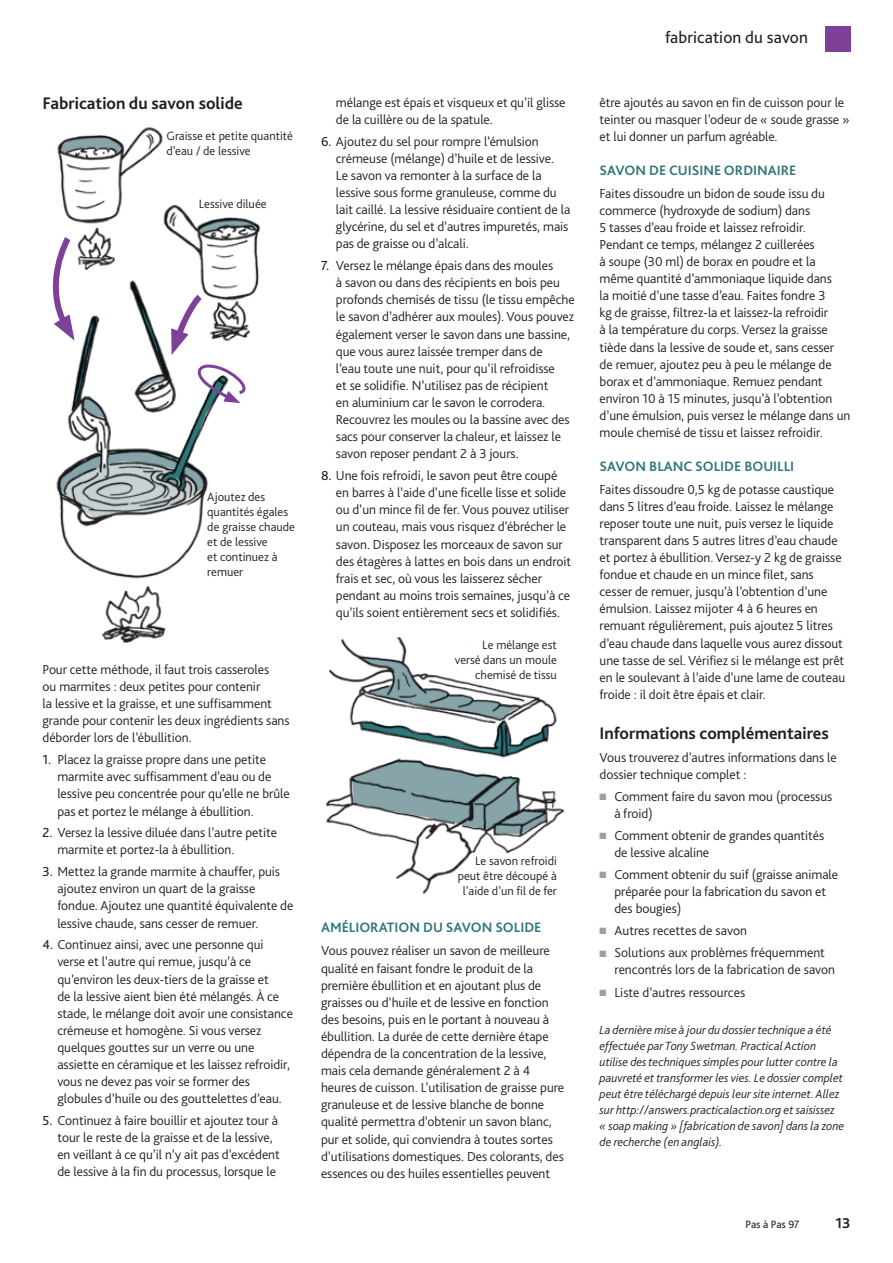
<style>
.page{position:relative;width:893px;height:1263px;background:#fff}
.page>*{position:absolute;margin:0;border:0;box-sizing:border-box;transform-origin:0 0}
.t1{font:700 17.55px "Bliss Pro";color:#231f20}
.t2{font:17.25px "Bliss Pro";letter-spacing:.005em;color:#231f20}
.t3{font:700 15px "Bliss Pro";color:#231f20}
.t4{font:700 14.25px "Bliss Pro";color:#307779}
.t5{font:300 13.65px/17.1px "Bliss Pro";letter-spacing:-.005em;color:#231f20}
.t6{font:300 12.6px/15px "Bliss Pro";color:#231f20;text-align:right}
.t7{font:italic 300 12.45px/16px "Bliss Pro";color:#231f20}
.t8{font:11.1px "Bliss Pro";letter-spacing:-.015em;color:#231f20}
.s1{font-weight:400}
.s2{color:#9d9fa2}
</style>
<div class="page">
<div style="left:825px;top:26px;width:25px;height:25px;background:#7d4199"></div>
<img style="left:325px;top:636px;width:240px;height:259px">
<img style="left:57px;top:127px;width:204px;height:517px">
<svg style="left:52px;top:218px;width:207px;height:299px"></svg>
<p class="t1" style="left:43px;top:93px;width:202px">FABRICATION DU SAVON SOLIDE</p>
<p class="t6" style="left:167px;top:128px;width:128px;text-align:left">Graisse et petite quantité d’eau / de lessive</p>
<p class="t6" style="left:199px;top:196px;width:69px">Lessive diluée</p>
<p class="t6" style="left:207px;top:489px;width:89px;text-align:left">Ajoutez des quantités égales de graisse chaude et de lessive<br>et continuez à remuer</p>
<p class="t5" style="left:43px;top:661px;width:249px">Pour cette méthode, il faut trois casseroles<br>ou marmites : deux petites pour contenir<br>la lessive et la graisse, et une suffisamment grande pour contenir les deux ingrédients sans déborder lors de l’ébullition.</p>
<p class="t5" style="left:57px;top:751px;width:234px;text-indent:-15px"><span class="s1">1.</span> Placez la graisse propre dans une petite marmite avec suffisamment d’eau ou de lessive peu concentrée pour qu’elle ne brûle pas et portez le mélange à ébullition.</p>
<p class="t5" style="left:57px;top:824px;width:221px;text-indent:-15px"><span class="s1">2.</span> Versez la lessive diluée dans l’autre petite marmite et portez-la à ébullition.</p>
<p class="t5" style="left:57px;top:863px;width:238px;text-indent:-15px"><span class="s1">3.</span> Mettez la grande marmite à chauffer, puis ajoutez environ un quart de la graisse fondue. Ajoutez une quantité équivalente de lessive chaude, sans cesser de remuer.</p>
<p class="t5" style="left:57px;top:936px;width:237px;text-indent:-15px"><span class="s1">4.</span> Continuez ainsi, avec une personne qui verse et l’autre qui remue, jusqu’à ce qu’environ les deux-tiers de la graisse et<br>de la lessive aient bien été mélangés. À ce stade, le mélange doit avoir une consistance crémeuse et homogène. Si vous versez quelques gouttes sur un verre ou une assiette en céramique et les laissez refroidir, vous ne devez pas voir se former des globules d’huile ou des gouttelettes d’eau.</p>
<p class="t5" style="left:57px;top:1112px;width:224px;text-indent:-15px"><span class="s1">5.</span> Continuez à faire bouillir et ajoutez tour à tour le reste de la graisse et de la lessive, en veillant à ce qu’il n’y ait pas d’excédent de lessive à la fin du processus, lorsque le</p>
<p class="t5" style="left:336px;top:93px;width:231px">mélange est épais et visqueux et qu’il glisse de la cuillère ou de la spatule.</p>
<p class="t5" style="left:336px;top:132px;width:236px;text-indent:-15px"><span class="s1">6.</span> Ajoutez du sel pour rompre l’émulsion crémeuse (mélange) d’huile et de lessive.<br>Le savon va remonter à la surface de la lessive sous forme granuleuse, comme du lait caillé. La lessive résiduaire contient de la glycérine, du sel et d’autres impuretés, mais pas de graisse ou d’alcali.</p>
<p class="t5" style="left:336px;top:257px;width:240px;text-indent:-15px"><span class="s1">7.</span> Versez le mélange épais dans des moules<br>à savon ou dans des récipients en bois peu profonds chemisés de tissu (le tissu empêche le savon d’adhérer aux moules). Vous pouvez également verser le savon dans une bassine, que vous aurez laissée tremper dans de<br>l’eau toute une nuit, pour qu’il refroidisse<br>et se solidifie. N’utilisez pas de récipient<br>en aluminium car le savon le corrodera.<br>Recouvrez les moules ou la bassine avec des sacs pour conserver la chaleur, et laissez le savon reposer pendant 2 à 3 jours.</p>
<p class="t5" style="left:336px;top:467px;width:237px;text-indent:-15px"><span class="s1">8.</span> Une fois refroidi, le savon peut être coupé en barres à l’aide d’une ficelle lisse et solide ou d’un mince fil de fer. Vous pouvez utiliser un couteau, mais vous risquez d’ébrécher le savon. Disposez les morceaux de savon sur des étagères à lattes en bois dans un endroit frais et sec, où vous les laisserez sécher pendant au moins trois semaines, jusqu’à ce qu’ils soient entièrement secs et solidifiés.</p>
<p class="t6" style="left:455px;top:637px;width:104px">Le mélange est versé dans un moule chemisé de tissu</p>
<p class="t6" style="left:458px;top:853px;width:101px">Le savon refroidi peut être découpé à l’aide d’un fil de fer</p>
<p class="t4" style="left:321px;top:919px;width:17px">AMÉLI</p>
<p class="t4" style="left:359px;top:919px;width:19px">ORATI</p>
<p class="t4" style="left:398px;top:919px;width:123px">ON DU SAVON SOLIDE</p>
<p class="t5" style="left:321px;top:942px;width:245px">Vous pouvez réaliser un savon de meilleure qualité en faisant fondre le produit de la première ébullition et en ajoutant plus de graisses ou d’huile et de lessive en fonction des besoins, puis en le portant à nouveau à ébullition. La durée de cette dernière étape dépendra de la concentration de la lessive, mais cela demande généralement 2 à 4 heures de cuisson. L’utilisation de graisse pure granuleuse et de lessive blanche de bonne qualité permettra d’obtenir un savon blanc, pur et solide, qui conviendra à toutes sortes d’utilisations domestiques. Des colorants, des essences ou des huiles essentielles peuvent</p>
<p class="t2" style="left:665px;top:26px;width:144px">fabrication du savon</p>
<p class="t5" style="left:600px;top:93px;width:252px">être ajoutés au savon en fin de cuisson pour le teinter ou masquer l’odeur de « soude grasse » et lui donner un parfum agréable.</p>
<p class="t4" style="left:600px;top:161px;width:78px">SAVONDE CUISINE</p>
<p class="t4" style="left:724px;top:161px;width:20px">ORDINAIRE</p>
<p class="t5" style="left:600px;top:184px;width:252px">Faites dissoudre un bidon de soude issu du commerce (hydroxyde de sodium) dans<br>5 tasses d’eau froide et laissez refroidir.<br>Pendant ce temps, mélangez 2 cuillerées<br>à soupe (30 ml) de borax en poudre et la même quantité d’ammoniaque liquide dans<br>la moitié d’une tasse d’eau. Faites fondre 3<br>kg de graisse, filtrez-la et laissez-la refroidir<br>à la température du corps. Versez la graisse tiède dans la lessive de soude et, sans cesser de remuer, ajoutez peu à peu le mélange de borax et d’ammoniaque. Remuez pendant environ 10 à 15 minutes, jusqu’à l’obtention d’une émulsion, puis versez le mélange dans un moule chemisé de tissu et laissez refroidir.</p>
<p class="t4" style="left:600px;top:457px;width:59px">SAVON BLANC</p>
<p class="t4" style="left:695px;top:457px;width:26px">SOLIDE</p>
<p class="t4" style="left:744px;top:457px;width:26px">BOUILLI</p>
<p class="t5" style="left:600px;top:480px;width:247px">Faites dissoudre 0,5 kg de potasse caustique dans 5 litres d’eau froide. Laissez le mélange reposer toute une nuit, puis versez le liquide transparent dans 5 autres litres d’eau chaude et portez à ébullition. Versez-y 2 kg de graisse fondue et chaude en un mince filet, sans cesser de remuer, jusqu’à l’obtention d’une émulsion. Laissez mijoter 4 à 6 heures en remuant régulièrement, puis ajoutez 5 litres d’eau chaude dans laquelle vous aurez dissout une tasse de sel. Vérifiez si le mélange est prêt en le soulevant à l’aide d’une lame de couteau froide : il doit être épais et clair.</p>
<p class="t1" style="left:600px;top:722px;width:231px">INFORMATIONS COMPLÉMENTAIRES</p>
<p class="t5" style="left:600px;top:748px;width:239px">Vous trouverez d’autres informations dans le dossier technique complet :</p>
<p class="t5" style="left:614px;top:787px;width:219px;text-indent:-15px"><span class="s2">■</span> Comment faire du savon mou (processus à froid)</p>
<p class="t5" style="left:614px;top:826px;width:211px;text-indent:-15px"><span class="s2">■</span> Comment obtenir de grandes quantités de lessive alcaline</p>
<p class="t5" style="left:614px;top:865px;width:225px;text-indent:-15px"><span class="s2">■</span> Comment obtenir du suif (graisse animale préparée pour la fabrication du savon et des bougies)</p>
<p class="t5" style="left:600px;top:922px;width:149px"><span class="s2">■</span> Autres recettes de savon</p>
<p class="t5" style="left:614px;top:944px;width:222px;text-indent:-15px"><span class="s2">■</span> Solutions aux problèmes fréquemment rencontrés lors de la fabrication de savon</p>
<p class="t5" style="left:600px;top:983px;width:147px"><span class="s2">■</span> Liste d’autres ressources</p>
<p class="t7" style="left:600px;top:1021px;width:246px">La dernière mise à jour du dossier technique a été effectuée par Tony Swetman. Practical Action utilise des techniques simples pour lutter contre la pauvreté et transformer les vies. Le dossier complet peut être téléchargé depuis leur site internet. Allez sur http://answers.practicalaction.org et saisissez « soap making » [fabrication de savon] dans la zone de recherche (en anglais).</p>
<p class="t8" style="left:745px;top:1217px;width:55px">Pas à Pas 97</p>
<p class="t3" style="left:835px;top:1213px;width:17px">13</p>
</div>
